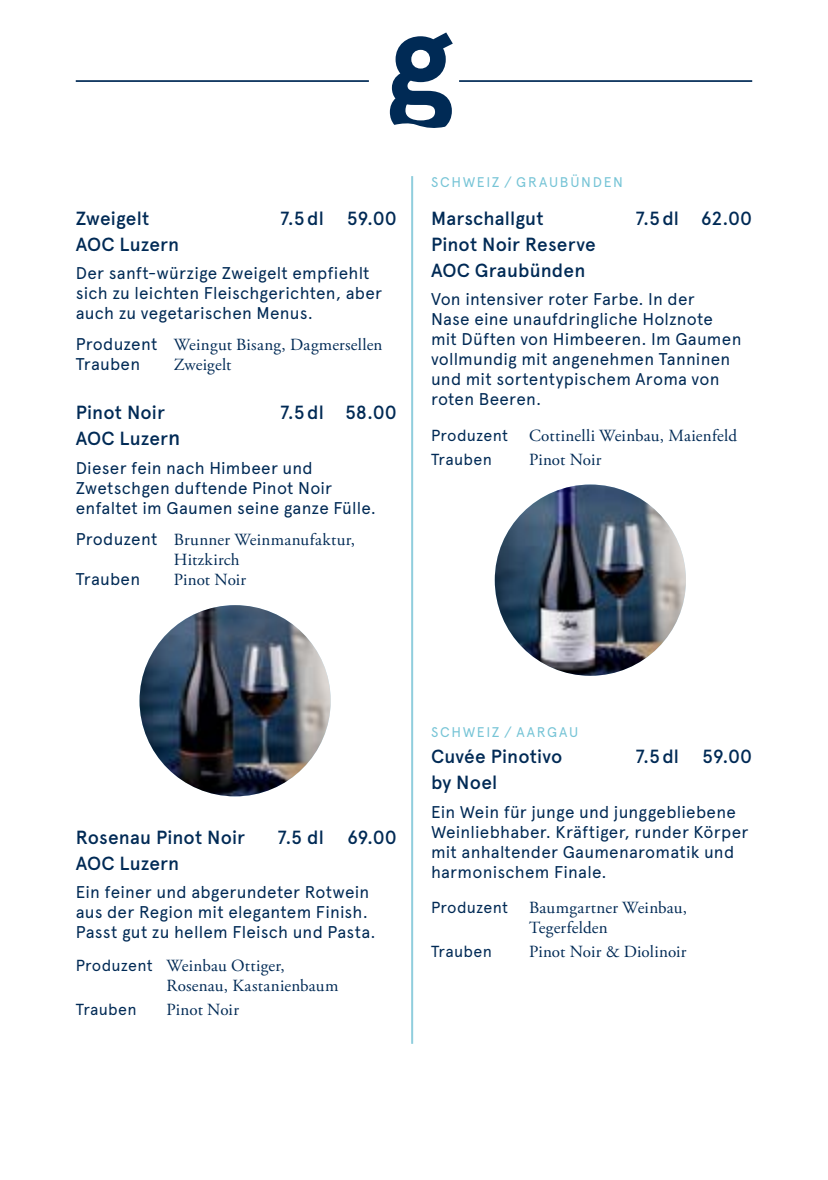
<style>
.page{position:relative;width:828px;height:1180px;background:#fff}
.page>*{position:absolute;margin:0;border:0;box-sizing:border-box;transform-origin:0 0}
.t1{font:500 19px/26px "Apercu Pro";letter-spacing:.005em;color:#002a55}
.t2{font:17px/20px "Apercu Pro";letter-spacing:.015em;color:#002a55}
.t3{font:17px/20px "Adobe Garamond Pro";letter-spacing:.015em;color:#002a55}
.t4{font:16px "Apercu Pro";letter-spacing:.015em;color:#002a55}
.t5{font:14px "Apercu Pro";letter-spacing:.12em;color:#76c4d6}
.s1{font-family:"Apercu Pro"}
.s2{font-size:21px}
.s3{font-family:"Apercu Pro";font-size:16px}
</style>
<div class="page">
<hr style="left:76px;top:80px;width:293px;height:2px;background:#002a55">
<hr style="left:459px;top:80px;width:293px;height:2px;background:#002a55">
<svg style="left:390px;top:32px;width:63px;height:96px"></svg>
<img style="left:139px;top:605px;width:192px;height:191px;border-radius:96px">
<img style="left:495px;top:484px;width:191px;height:191px;border-radius:96px">
<hr style="left:411px;top:176px;width:2px;height:867px;background:#90cedd">
<p class="t1" style="left:76px;top:204px;width:75px">Zweigelt</p>
<p class="t1" style="left:280px;top:204px;width:118px">7.5dl 59.00</p>
<p class="t1" style="left:76px;top:230px;width:105px">AOC Luzern</p>
<p class="t2" style="left:76px;top:262px;width:308px">Der sanft-würzige Zweigelt empfiehlt sich zu leichten Fleischgerichten, aber auch zu vegetarischen Menus.</p>
<p class="t3" style="left:76px;top:335px;width:308px"><span class="s1">Produzent</span> Weingut Bisang, Dagmersellen</p>
<p class="t2" style="left:76px;top:353px;width:66px">Trauben</p>
<p class="t3" style="left:174px;top:355px;width:59px">Zweigelt</p>
<p class="t1" style="left:76px;top:398px;width:91px">Pinot Noir</p>
<p class="t1" style="left:280px;top:398px;width:118px">7.5dl 58.00</p>
<p class="t1" style="left:76px;top:424px;width:106px">AOC Luzer<span class="s2">n</span></p>
<p class="t2" style="left:76px;top:456px;width:302px">Dieser fein nach Himbeer und<br>Zwetschgen duftende Pinot Noir enfaltet im Gaumen seine ganze Fülle.</p>
<p class="t3" style="left:174px;top:530px;width:183px;text-indent:-98px"><span class="s1">Produzent</span> Brunner Weinmanufaktur,<br>Hitzkirch</p>
<p class="t2" style="left:76px;top:568px;width:66px">Trauben</p>
<p class="t3" style="left:174px;top:570px;width:74px">Pinot Noir</p>
<p class="t5" style="left:431px;top:172px;width:193px">SCHWEIZ / GRAUBÜNDEN</p>
<p class="t1" style="left:431px;top:204px;width:114px">Marschallgut</p>
<p class="t1" style="left:635px;top:204px;width:118px">7.5dl 62.00</p>
<p class="t1" style="left:431px;top:230px;width:166px">Pinot Noir Reserve<br>AOC Graubünden</p>
<p class="t2" style="left:431px;top:288px;width:312px">Von intensiver roter Farbe. In der<br>Nase eine unaufdringliche Holznote mit Düften von Himbeeren. Im Gaumen vollmundig mit angenehmen Tanninen und mit sortentypischem Aroma von roten Beeren.</p>
<p class="t3" style="left:431px;top:425px;width:307px"><span class="s3">Produzent</span> Cottinelli Weinbau, Maienfeld</p>
<p class="t4" style="left:431px;top:447px;width:62px">Trauben</p>
<p class="t3" style="left:529px;top:449px;width:74px">Pinot Noir</p>
<p class="t1" style="left:76px;top:823px;width:171px">Rosenau Pinot Noir</p>
<p class="t1" style="left:277px;top:823px;width:121px">7.5 dl 69.00</p>
<p class="t1" style="left:76px;top:849px;width:105px">AOC Luzern</p>
<p class="t2" style="left:76px;top:881px;width:301px">Ein feiner und abgerundeter Rotwein aus der Region mit elegantem Finish.<br>Passt gut zu hellem Fleisch und Pasta.</p>
<p class="t3" style="left:166px;top:956px;width:173px;text-indent:-91px"><span class="s3">Produzent</span> Weinbau Ottiger,<br>Rosenau, Kastanienbaum</p>
<p class="t4" style="left:76px;top:997px;width:62px">Trauben</p>
<p class="t3" style="left:166px;top:1000px;width:74px">Pinot Noir</p>
<p class="t5" style="left:431px;top:721px;width:149px">SCHWEIZ / AARGAU</p>
<p class="t1" style="left:431px;top:742px;width:133px">Cuvée Pinotivo</p>
<p class="t1" style="left:635px;top:742px;width:118px">7.5dl 59.00</p>
<p class="t1" style="left:431px;top:768px;width:68px">by Noel</p>
<p class="t2" style="left:431px;top:800px;width:319px">Ein Wein für junge und junggebliebene Weinliebhaber. Kräftiger, runder Körper mit anhaltender Gaumenaromatik und harmonischem Finale.</p>
<p class="t3" style="left:529px;top:898px;width:160px;text-indent:-98px"><span class="s3">Produzent</span> Baumgartner Weinbau,<br>Tegerfelden</p>
<p class="t4" style="left:431px;top:939px;width:62px">Trauben</p>
<p class="t3" style="left:529px;top:942px;width:159px">Pinot Noir &amp; Diolinoir</p>
</div>
